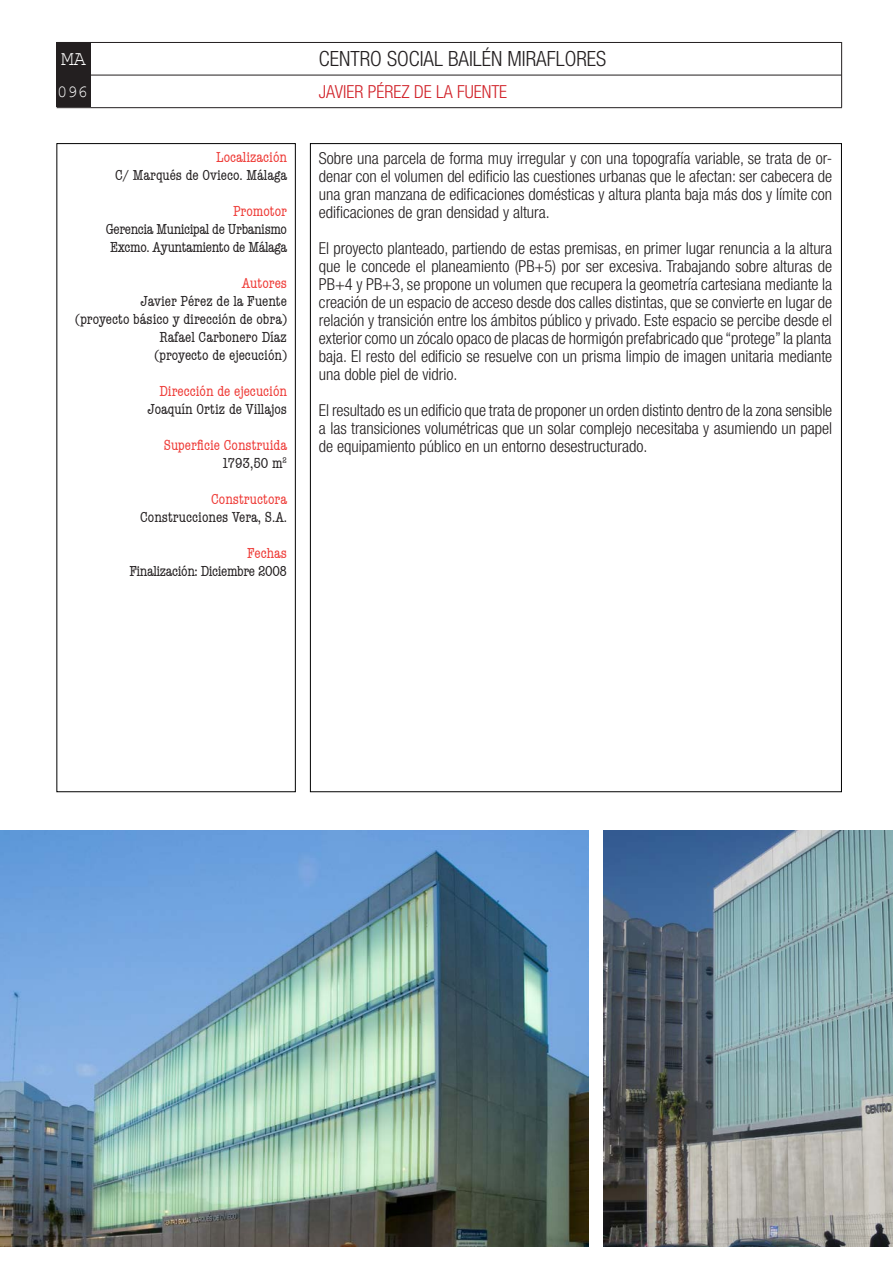
<style>
.page{position:relative;width:893px;height:1263px;background:#fff}
.page>*{position:absolute;margin:0;border:0;box-sizing:border-box;transform-origin:0 0}
.t1{font:300 condensed 21px "Helvetica Neue LT Std";color:#231f20}
.t2{font:21px "Courier New";color:#fff}
.t3{font:300 condensed 18px "Helvetica Neue LT Std";color:#d1232a}
.t4{font:16.95px "Courier New";color:#fff}
.t5{font:300 condensed 16.5px/18px "Helvetica Neue LT Std";color:#231f20;text-align:justify}
.t6{font:condensed 15px "American Typewriter";color:#231f20}
.t7{font:condensed 15px "American Typewriter";color:#ee3b37}
.t8{font:condensed 15px "American Typewriter";letter-spacing:-.025em;color:#231f20}
</style>
<div class="page">
<div style="left:57px;top:143px;width:239px;height:649px;border:1px solid #000"></div>
<hr style="left:57px;top:107px;width:785px;height:1px;background:#231f20">
<hr style="left:57px;top:42px;width:785px;height:1px;background:#231f20">
<div style="left:57px;top:43px;width:34px;height:64px;background:#231f20"></div>
<hr style="left:57px;top:75px;width:785px;height:1px;background:#231f20">
<hr style="left:841px;top:42px;width:1px;height:65px;background:#231f20">
<img style="left:0;top:831px;width:588px;height:416px">
<img style="left:604px;top:831px;width:289px;height:416px">
<p class="t2" style="left:61px;top:46px;width:27px">MA</p>
<p class="t1" style="left:319px;top:47px;width:289px">CENTRO SOCIAL BAILÉN MIRAFLORES</p>
<p class="t3" style="left:319px;top:81px;width:190px">JAVIER PÉREZ DE LA FUENTE</p>
<p class="t4" style="left:57px;top:81px;width:32px">096</p>
<p class="t7" style="left:216px;top:146px;width:72px">Localización</p>
<p class="t6" style="left:115px;top:164px;width:174px">C/ Marqués de Ovieco. Málaga</p>
<p class="t7" style="left:233px;top:200px;width:55px">Promotor</p>
<p class="t8" style="left:106px;top:218px;width:183px">Gerencia Municipal de Urbanismo</p>
<p class="t8" style="left:110px;top:236px;width:178px">Excmo. Ayuntamiento de Málaga</p>
<p class="t7" style="left:242px;top:272px;width:47px">Autores</p>
<p class="t6" style="left:140px;top:290px;width:148px">Javier Pérez de la Fuente</p>
<p class="t6" style="left:75px;top:308px;width:213px">(proyecto básico y dirección de obra)</p>
<p class="t6" style="left:159px;top:326px;width:129px">Rafael Carbonero Díaz</p>
<p class="t6" style="left:154px;top:344px;width:134px">(proyecto de ejecución)</p>
<p class="t7" style="left:159px;top:380px;width:129px">Dirección de ejecución</p>
<p class="t6" style="left:147px;top:398px;width:141px">Joaquín Ortiz de Villajos</p>
<p class="t7" style="left:164px;top:434px;width:125px">Superficie Construida</p>
<p class="t6" style="left:222px;top:452px;width:67px">1793,50 m<sup>2</sup></p>
<p class="t7" style="left:211px;top:488px;width:77px">Constructora</p>
<p class="t6" style="left:140px;top:506px;width:148px">Construcciones Vera, S.A.</p>
<p class="t7" style="left:247px;top:542px;width:41px">Fechas</p>
<p class="t8" style="left:129px;top:560px;width:159px">Finalización: Diciembre 2008</p>
<p class="t5" style="left:319px;top:149px;width:515px">Sobre una parcela de forma muy irregular y con una topografía variable, se trata de or&shy;denar con el volumen del edificio las cuestiones urbanas que le afectan: ser cabecera de una gran manzana de edificaciones domésticas y altura planta baja más dos y límite con edificaciones de gran densidad y altura.</p>
<p class="t5" style="left:319px;top:239px;width:515px">El proyecto planteado, partiendo de estas premisas, en primer lugar renuncia a la altura que le concede el planeamiento (PB+5) por ser excesiva. Trabajando sobre alturas de PB+4 y PB+3, se propone un volumen que recupera la geometría cartesiana mediante la creación de un espacio de acceso desde dos calles distintas, que se convierte en lugar de relación y transición entre los ámbitos público y privado. Este espacio se percibe desde el exterior como un zócalo opaco de placas de hormigón prefabricado que “protege” la planta baja. El resto del edificio se resuelve con un prisma limpio de imagen unitaria mediante una doble piel de vidrio.</p>
<p class="t5" style="left:319px;top:401px;width:515px">El resultado es un edificio que trata de proponer un orden distinto dentro de la zona sensible a las transiciones volumétricas que un solar complejo necesitaba y asumiendo un papel de equipamiento público en un entorno desestructurado.</p>
</div>
